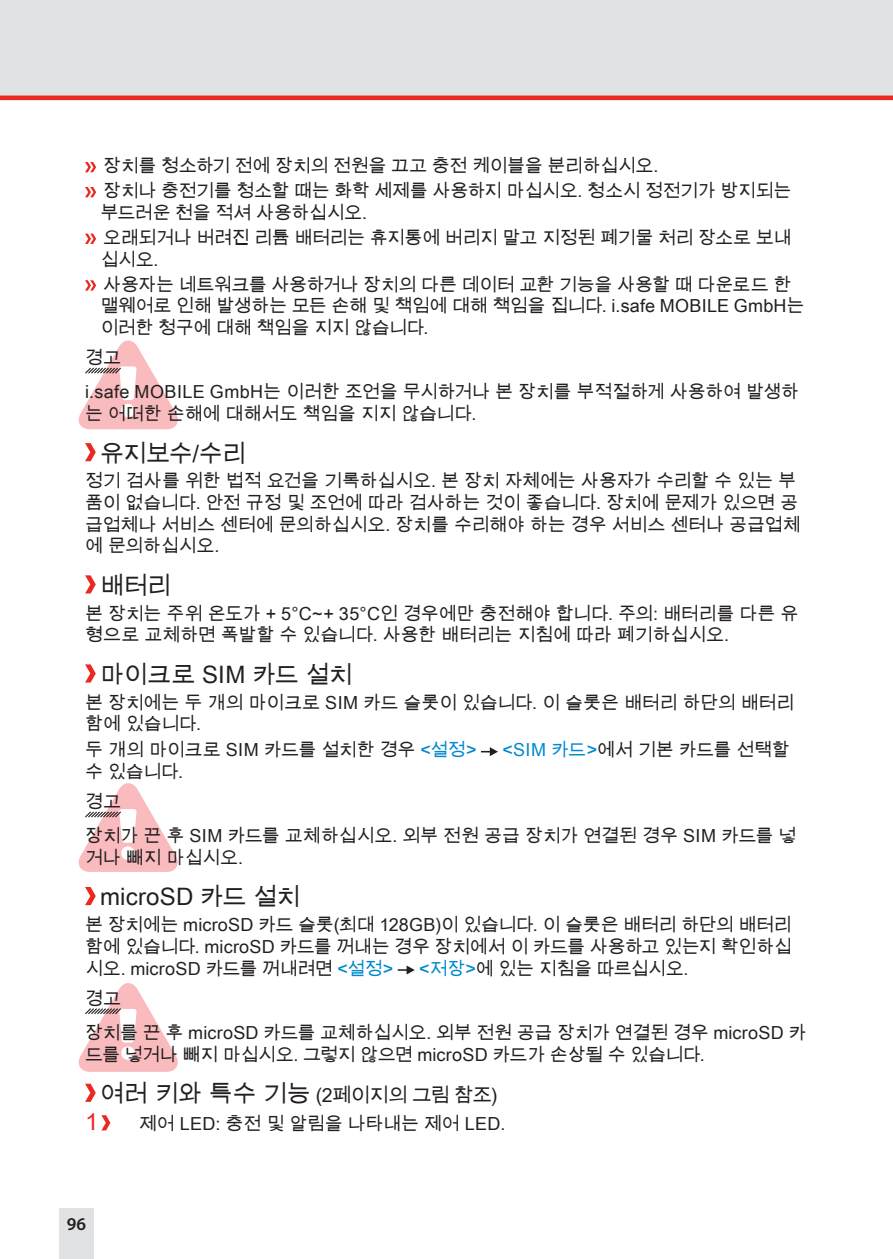
<style>
.page{position:relative;width:893px;height:1259px;background:#fff}
.page>*{position:absolute;margin:0;border:0;box-sizing:border-box;transform-origin:0 0}
.t1{font:24px "Arial Unicode MS";letter-spacing:-.015em;color:#231f20}
.t2{font:24px "Arial Unicode MS";letter-spacing:.005em;color:#231f20}
.t3{font:24px "Arial Unicode MS";color:#ea2922}
.t4{font:19.5px "Arial Unicode MS";letter-spacing:-.05em;color:#231f20}
.t5{font:18px/21.6px "Arial Unicode MS";letter-spacing:-.015em;color:#231f20}
.t6{font:600 18px "Myriad Pro";color:#231f20}
.s1{color:#0089cf}
.s2{font-size:24px}
</style>
<div class="page">
<div style="left:60px;top:1208px;width:34px;height:51px;background:#e1e2e4"></div>
<div style="left:0;top:0;width:893px;height:101px;background:#e1e2e4"></div>
<hr style="left:0;top:96px;width:893px;height:4px;background:#ea2922">
<svg style="left:79px;top:340px;width:99px;height:89px"></svg>
<svg style="left:79px;top:783px;width:99px;height:89px"></svg>
<svg style="left:79px;top:983px;width:99px;height:88px"></svg>
<svg style="left:85px;top:162px;width:11px;height:10px"></svg>
<svg style="left:85px;top:187px;width:11px;height:10px"></svg>
<svg style="left:85px;top:234px;width:11px;height:10px"></svg>
<svg style="left:85px;top:280px;width:11px;height:10px"></svg>
<svg style="left:85px;top:443px;width:11px;height:18px"></svg>
<svg style="left:85px;top:575px;width:11px;height:18px"></svg>
<svg style="left:85px;top:664px;width:11px;height:18px"></svg>
<svg style="left:481px;top:747px;width:17px;height:9px"></svg>
<svg style="left:85px;top:887px;width:11px;height:18px"></svg>
<svg style="left:398px;top:965px;width:17px;height:9px"></svg>
<svg style="left:85px;top:1083px;width:11px;height:19px"></svg>
<svg style="left:101px;top:1115px;width:9px;height:15px"></svg>
<p class="t5" style="left:103px;top:153px;width:690px;line-height:24.9px">장치를 청소하기 전에 장치의 전원을 끄고 충전 케이블을 분리하십시오.<br>장치나 충전기를 청소할 때는 화학 세제를 사용하지 마십시오. 청소시 정전기가 방지되는</p>
<p class="t5" style="left:100px;top:200px;width:692px;line-height:24.9px">부드러운 천을 적셔 사용하십시오.<br>오래되거나 버려진 리튬 배터리는 휴지통에 버리지 말고 지정된 폐기물 처리 장소로 보내</p>
<p class="t5" style="left:100px;top:246px;width:693px;line-height:24.9px">십시오.<br>사용자는 네트워크를 사용하거나 장치의 다른 데이터 교환 기능을 사용할 때 다운로드 한</p>
<p class="t5" style="left:100px;top:295px;width:706px">맬웨어로 인해 발생하는 모든 손해 및 책임에 대해 책임을 집니다. i.safe MOBILE GmbH는 이러한 청구에 대해 책임을 지지 않습니다.</p>
<p class="t5" style="left:85px;top:340px;width:715px;line-height:34.5px">경고<br>i.safe MOBILE GmbH는 이러한 조언을 무시하거나 본 장치를 부적절하게 사용하여 발생하</p>
<p class="t5" style="left:85px;top:402px;width:393px">는 어떠한 손해에 대해서도 책임을 지지 않습니다.</p>
<h1 class="t1" style="left:100px;top:436px;width:147px">유지보수/수리</h1>
<p class="t5" style="left:85px;top:470px;width:717px">정기 검사를 위한 법적 요건을 기록하십시오. 본 장치 자체에는 사용자가 수리할 수 있는 부 품이 없습니다. 안전 규정 및 조언에 따라 검사하는 것이 좋습니다. 장치에 문제가 있으면 공 급업체나 서비스 센터에 문의하십시오. 장치를 수리해야 하는 경우 서비스 센터나 공급업체 에 문의하십시오.</p>
<h1 class="t1" style="left:100px;top:568px;width:72px">배터리</h1>
<p class="t5" style="left:85px;top:602px;width:715px">본 장치는 주위 온도가 + 5°C~+ 35°C인 경우에만 충전해야 합니다. 주의: 배터리를 다른 유 형으로 교체하면 폭발할 수 있습니다. 사용한 배터리는 지침에 따라 폐기하십시오.</p>
<h1 class="t1" style="left:100px;top:657px;width:254px">마이크로 SIM 카드 설치</h1>
<p class="t5" style="left:85px;top:691px;width:711px">본 장치에는 두 개의 마이크로 SIM 카드 슬롯이 있습니다. 이 슬롯은 배터리 하단의 배터리 함에 있습니다.</p>
<p class="t5" style="left:85px;top:738px;width:393px">두 개의 마이크로 SIM 카드를 설치한 경우 <span class="s1">&lt;설정&gt;</span></p>
<p class="t5" style="left:502px;top:738px;width:289px"><span class="s1">&lt;SIM 카드&gt;</span>에서 기본 카드를 선택할</p>
<p class="t5" style="left:85px;top:756px;width:100px;line-height:30px">수 있습니다. 경고</p>
<p class="t5" style="left:85px;top:824px;width:713px">장치가 끈 후 SIM 카드를 교체하십시오. 외부 전원 공급 장치가 연결된 경우 SIM 카드를 넣 거나 빼지 마십시오.</p>
<h1 class="t2" style="left:100px;top:879px;width:201px">microSD 카드 설치</h1>
<p class="t5" style="left:85px;top:913px;width:708px;text-align:justify">본 장치에는 microSD 카드 슬롯(최대 128GB)이 있습니다. 이 슬롯은 배터리 하단의 배터리 함에 있습니다. microSD 카드를 꺼내는 경우 장치에서 이 카드를 사용하고 있는지 확인하십 시오. microSD 카드를 꺼내려면 <span class="s1">&lt;설정&gt;</span></p>
<p class="t5" style="left:419px;top:957px;width:271px"><span class="s1">&lt;저장&gt;</span>에 있는 지침을 따르십시오.</p>
<p class="t5" style="left:85px;top:980px;width:723px;line-height:34.5px">경고<br>장치를 끈 후 microSD 카드를 교체하십시오. 외부 전원 공급 장치가 연결된 경우 microSD 카</p>
<p class="t5" style="left:85px;top:1043px;width:621px">드를 넣거나 빼지 마십시오. 그렇지 않으면 microSD 카드가 손상될 수 있습니다.</p>
<p class="t4" style="left:100px;top:1081px;width:399px"><span class="s2">여러 키와 특수 기능</span> (2페이지의 그림 참조)</p>
<h1 class="t3" style="left:85px;top:1104px;width:15px">1</h1>
<p class="t5" style="left:139px;top:1113px;width:368px">제어 LED: 충전 및 알림을 나타내는 제어 LED.</p>
<p class="t6" style="left:67px;top:1212px;width:21px">96</p>
</div>
